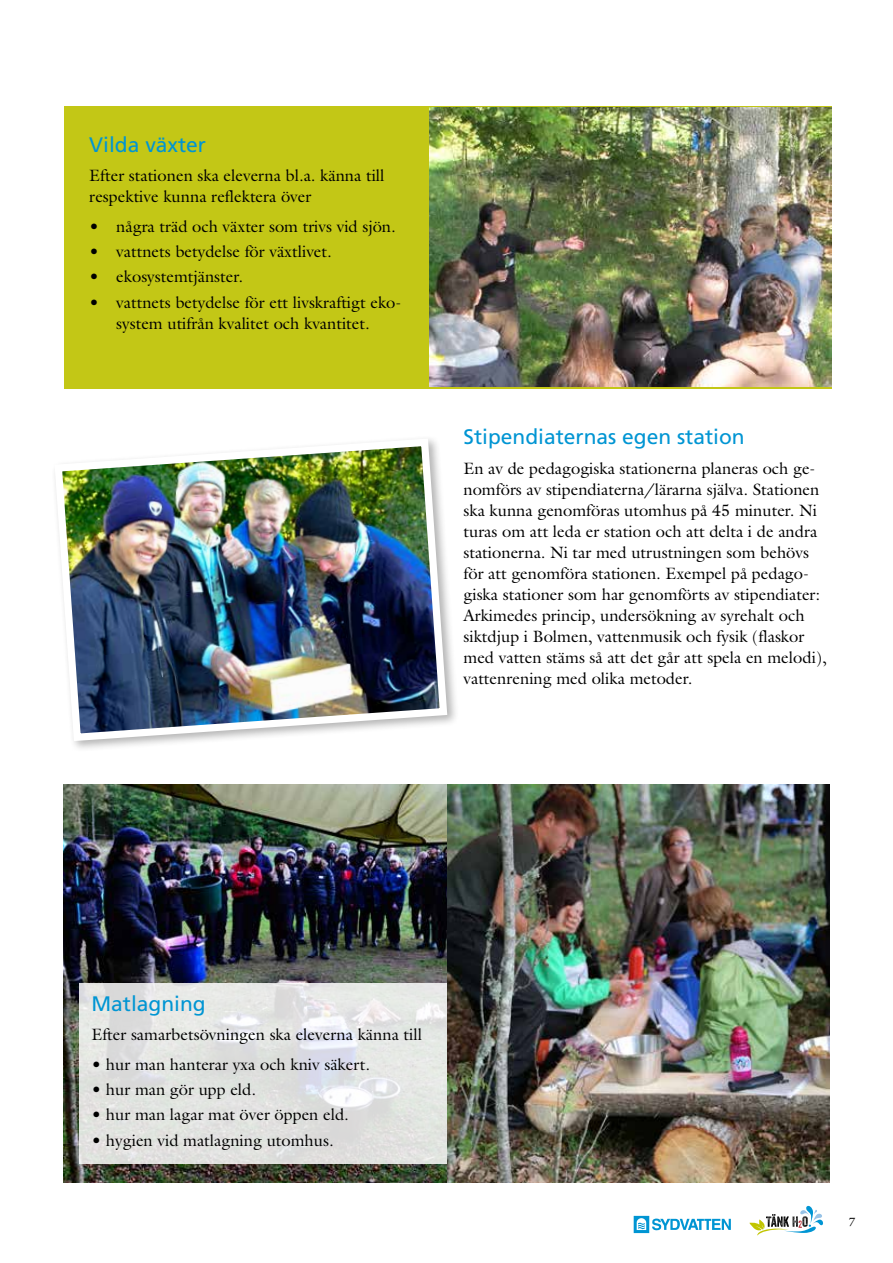
<style>
.page{position:relative;width:893px;height:1263px;background:#fff}
.page>*{position:absolute;margin:0;border:0;box-sizing:border-box;transform-origin:0 0}
.t1{font:21px "Frutiger LT Std";color:#0095d3}
.t2{font:16.5px/21px "Galliard";color:#000}
.t3{font:12px "Galliard";color:#000}
</style>
<div class="page">
<svg style="left:749px;top:1205px;width:74px;height:31px"></svg>
<svg style="left:634px;top:1216px;width:15px;height:17px"></svg>
<svg style="left:652px;top:1218px;width:79px;height:12px"></svg>
<svg style="left:637px;top:1218px;width:9px;height:12px"></svg>
<img style="left:64px;top:784px;width:383px;height:398px">
<img style="left:447px;top:784px;width:382px;height:398px">
<svg style="left:79px;top:983px;width:367px;height:181px;fill:#e2e3e1"></svg>
<div style="left:64px;top:106px;width:767px;height:282px;background:#c3c716"></div>
<img style="left:55px;top:439px;width:396px;height:306px">
<img style="left:429px;top:107px;width:402px;height:280px">
<p class="t1" style="left:89px;top:132px;width:118px">Vilda växter</p>
<p class="t2" style="left:89px;top:165px;width:297px">Efter stationen ska eleverna bl.a. känna till respektive kunna reflektera över</p>
<p class="t2" style="left:89px;top:215px;width:308px">• några träd och växter som trivs vid sjön.</p>
<p class="t2" style="left:89px;top:241px;width:244px">• vattnets betydelse för växtlivet.</p>
<p class="t2" style="left:89px;top:266px;width:155px">• ekosystemtjänster.</p>
<p class="t2" style="left:89px;top:291px;width:314px;text-align:center">• vattnets betydelse för ett livskraftigt eko&shy;system utifrån kvalitet och kvantitet.</p>
<p class="t1" style="left:463px;top:425px;width:283px">Stipendiaternas egen station</p>
<p class="t2" style="left:463px;top:457px;width:365px">En av de pedagogiska stationerna planeras och ge&shy;nomförs av stipendiaterna/lärarna själva. Stationen ska kunna genomföras utomhus på 45 minuter. Ni turas om att leda er station och att delta i de andra stationerna. Ni tar med utrustningen som behövs för att genomföra stationen. Exempel på pedago&shy;giska stationer som har genomförts av stipendiater:<br>Arkimedes princip, undersökning av syrehalt och siktdjup i Bolmen, vattenmusik och fysik (flaskor med vatten stäms så att det går att spela en melodi), vattenrening med olika metoder.</p>
<p class="t1" style="left:91px;top:991px;width:116px">Matlagning</p>
<p class="t2" style="left:91px;top:1024px;width:332px">Efter samarbetsövningen ska eleverna känna till</p>
<p class="t2" style="left:91px;top:1053px;width:280px">• hur man hanterar yxa och kniv säkert.</p>
<p class="t2" style="left:91px;top:1079px;width:166px">• hur man gör upp eld.</p>
<p class="t2" style="left:91px;top:1104px;width:259px">• hur man lagar mat över öppen eld.</p>
<p class="t2" style="left:91px;top:1129px;width:244px">• hygien vid matlagning utomhus.</p>
<p class="t3" style="left:849px;top:1214px;width:8px">7</p>
</div>
